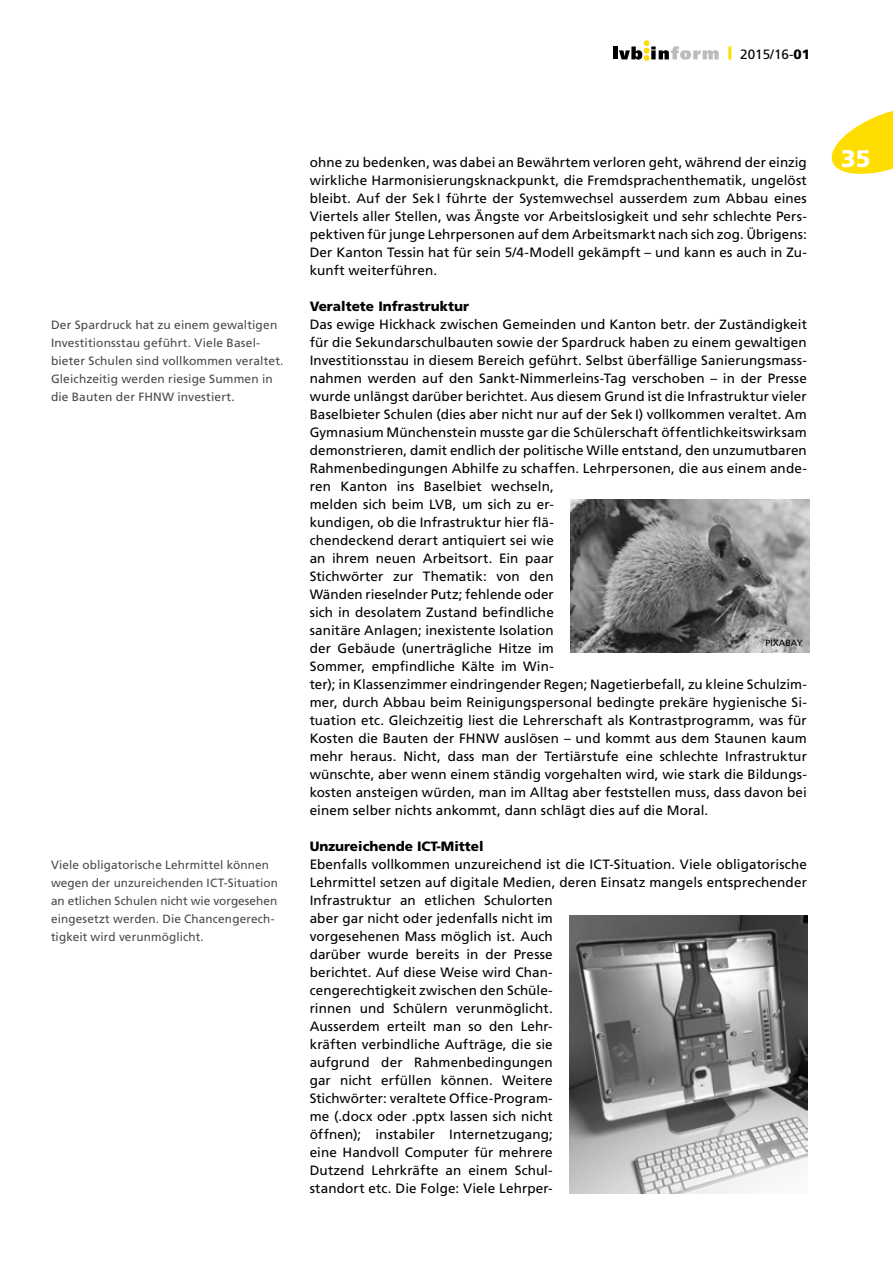
<style>
.page{position:relative;width:893px;height:1263px;background:#fff}
.page>*{position:absolute;margin:0;border:0;box-sizing:border-box;transform-origin:0 0}
.t1{font:900 24px "Frutiger LT Std";color:#fff}
.t2{font:13.5px/18px "Frutiger LT Std";letter-spacing:.005em;color:#000}
.t3{font:900 13.5px "Frutiger LT Std";color:#000}
.t4{font:12px/18px "Frutiger LT Std";letter-spacing:.01em;color:#4a4a49}
.t5{font:9px "Frutiger LT Std";color:#000}
.s1{font-weight:900}
</style>
<div class="page">
<img style="left:571px;top:499px;width:238px;height:154px">
<img style="left:570px;top:915px;width:238px;height:279px">
<svg style="left:831px;top:111px;width:61px;height:63px"></svg>
<hr style="left:613px;top:47px;width:4px;height:12px;background:#000">
<svg style="left:619px;top:40px;width:100px;height:21px"></svg>
<hr style="left:728px;top:46px;width:3px;height:14px;background:#fd0">
<p class="t2" style="left:740px;top:45px;width:71px">2015/16-<span class="s1">01</span></p>
<p class="t4" style="left:51px;top:315px;width:234px">Der Spardruck hat zu einem gewaltigen Investitionsstau geführt. Viele Basel&shy;bieter Schulen sind vollkommen veraltet.<br>Gleichzeitig werden riesige Summen in die Bauten der FHNW investiert.</p>
<p class="t4" style="left:51px;top:855px;width:228px">Viele obligatorische Lehrmittel können wegen der unzureichenden ICT-Situation an etlichen Schulen nicht wie vorgesehen eingesetzt werden. Die Chancengerech&shy;tigkeit wird verunmöglicht.</p>
<p class="t2" style="left:310px;top:153px;width:499px;text-align:justify">ohne zu bedenken, was dabei an Bewährtem verloren geht, während der einzig wirkliche Harmonisierungsknackpunkt, die Fremdsprachenthematik, ungelöst bleibt. Auf der Sek I führte der Systemwechsel ausserdem zum Abbau eines Viertels aller Stellen, was Ängste vor Arbeitslosigkeit und sehr schlechte Pers&shy;pektiven für junge Lehrpersonen auf dem Arbeitsmarkt nach sich zog. Übrigens:<br>Der Kanton Tessin hat für sein 5/4-Modell gekämpft – und kann es auch in Zu&shy;kunft weiterführen.</p>
<p class="t3" style="left:310px;top:298px;width:161px">Veraltete Infrastruktur</p>
<p class="t2" style="left:310px;top:315px;width:499px">Das ewige Hickhack zwischen Gemeinden und Kanton betr. der Zuständigkeit für die Sekundarschulbauten sowie der Spardruck haben zu einem gewaltigen Investitionsstau in diesem Bereich geführt. Selbst überfällige Sanierungsmass&shy;nahmen werden auf den Sankt-Nimmerleins-Tag verschoben – in der Presse wurde unlängst darüber berichtet. Aus diesem Grund ist die Infrastruktur vieler Baselbieter Schulen (dies aber nicht nur auf der Sek I) vollkommen veraltet. Am Gymnasium Münchenstein musste gar die Schülerschaft öffentlichkeitswirksam demonstrieren, damit endlich der politische Wille entstand, den unzumutbaren Rahmenbedingungen Abhilfe zu schaffen. Lehrpersonen, die aus einem ande&shy;ren Kanton ins Baselbiet wechseln,<br>melden sich beim LVB, um sich zu er-<br>kundigen, ob die Infrastruktur hier flä-<br>chendeckend derart antiquiert sei wie<br>an ihrem neuen Arbeitsort. Ein paar<br>Stichwörter zur Thematik: von den<br>Wänden rieselnder Putz; fehlende oder<br>sich in desolatem Zustand befindliche<br>sanitäre Anlagen; inexistente Isolation<br>der Gebäude (unerträgliche Hitze im<br>Sommer, empfindliche Kälte im Win-<br>ter); in Klassenzimmer eindringender Regen; Nagetierbefall, zu kleine Schulzim&shy;mer, durch Abbau beim Reinigungspersonal bedingte prekäre hygienische Si&shy;tuation etc. Gleichzeitig liest die Lehrerschaft als Kontrastprogramm, was für Kosten die Bauten der FHNW auslösen – und kommt aus dem Staunen kaum mehr heraus. Nicht, dass man der Tertiärstufe eine schlechte Infrastruktur wünschte, aber wenn einem ständig vorgehalten wird, wie stark die Bildungs&shy;kosten ansteigen würden, man im Alltag aber feststellen muss, dass davon bei einem selber nichts ankommt, dann schlägt dies auf die Moral.</p>
<p class="t3" style="left:310px;top:838px;width:175px">Unzureichende ICT-Mittel</p>
<p class="t2" style="left:310px;top:855px;width:499px">Ebenfalls vollkommen unzureichend ist die ICT-Situation. Viele obligatorische Lehrmittel setzen auf digitale Medien, deren Einsatz mangels entsprechender Infrastruktur an etlichen Schulorten<br>aber gar nicht oder jedenfalls nicht im<br>vorgesehenen Mass möglich ist. Auch<br>darüber wurde bereits in der Presse<br>berichtet. Auf diese Weise wird Chan-<br>cengerechtigkeit zwischen den Schüle-<br>rinnen und Schülern verunmöglicht.<br>Ausserdem erteilt man so den Lehr-<br>kräften verbindliche Aufträge, die sie<br>aufgrund der Rahmenbedingungen<br>gar nicht erfüllen können. Weitere<br>Stichwörter: veraltete Office-Program-<br>me (.docx oder .pptx lassen sich nicht<br>öffnen); instabiler Internetzugang;<br>eine Handvoll Computer für mehrere<br>Dutzend Lehrkräfte an einem Schul-<br>standort etc. Die Folge: Viele Lehrper-</p>
<p class="t5" style="left:765px;top:638px;width:39px">PIXABAY</p>
<h1 class="t1" style="left:841px;top:144px;width:31px">35</h1>
</div>
